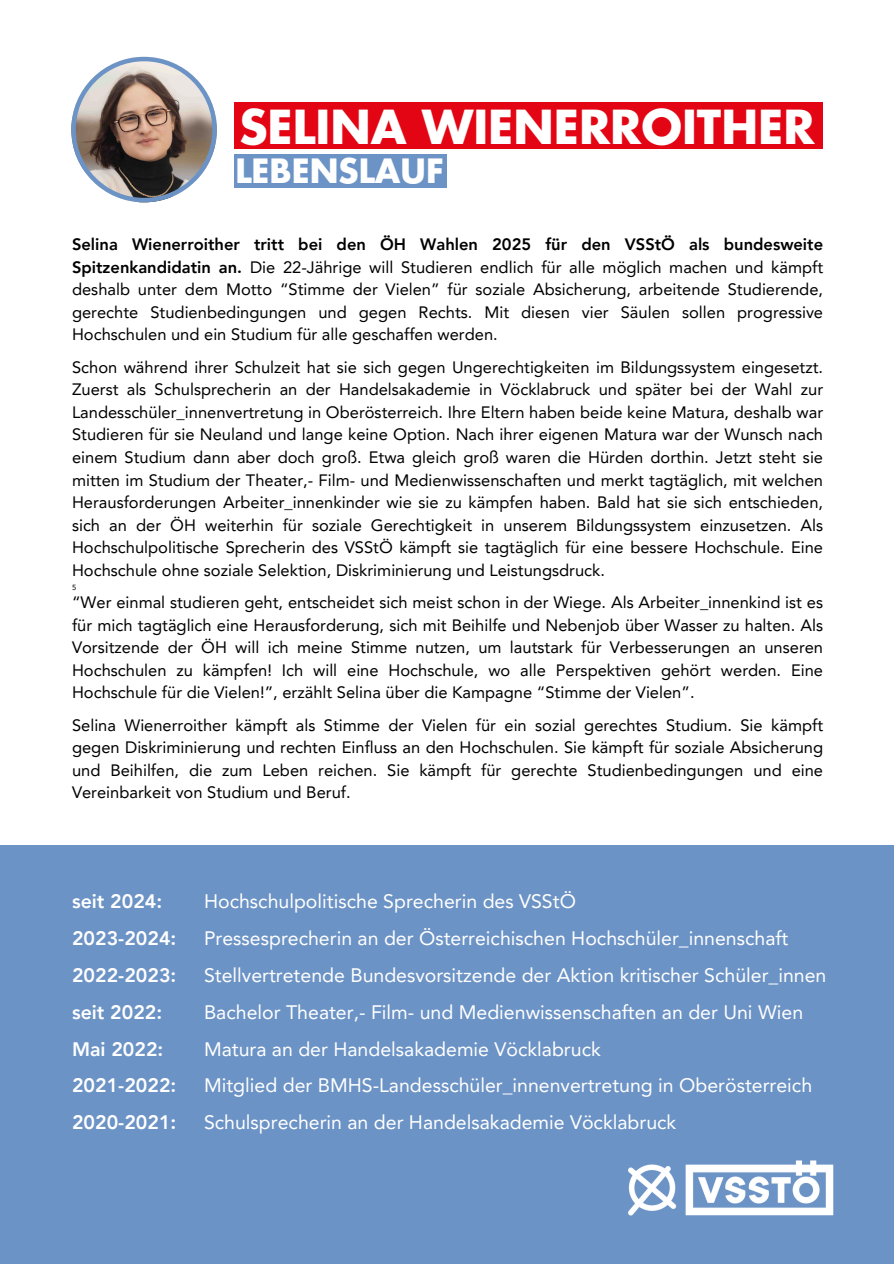
<style>
.page{position:relative;width:894px;height:1264px;background:#fff}
.page>*{position:absolute;margin:0;border:0;box-sizing:border-box;transform-origin:0 0}
.t1{font:700 45.75px "Futura LT Pro";color:#fff}
.t2{font:700 32.7px "Futura LT Pro";color:#fff}
.t3{font:19.5px "Avenir LT Pro";color:#fff}
.t4{font:800 19.5px "Avenir LT Pro";color:#fff}
.t5{font:16.5px/22.5px "Avenir LT Pro";color:#000;text-align:justify}
.t6{font:7.5px "Avenir LT Pro";color:#000}
.s1{font-weight:800}
</style>
<div class="page">
<div style="left:0;top:844px;width:893px;height:419px;background:#6c93c5"></div>
<div style="left:234px;top:103px;width:588px;height:46px;background:#e30513"></div>
<svg style="left:71px;top:57px;width:145px;height:145px"></svg>
<div style="left:234px;top:154px;width:212px;height:33px;background:#6c93c5"></div>
<img style="left:628px;top:1160px;width:206px;height:56px">
<p class="t1" style="left:239px;top:106px;width:576px">SELINA WIENERROITHER</p>
<p class="t2" style="left:235px;top:156px;width:210px">LEBENSLAUF</p>
<p class="t5" style="left:72px;top:235px;width:752px"><span class="s1">Selina Wienerroither tritt bei den ÖH Wahlen 2025 für den VSStÖ als bundesweite Spitzenkandidatin an.</span> Die 22-Jährige will Studieren endlich für alle möglich machen und kämpft deshalb unter dem Motto “Stimme der Vielen” für soziale Absicherung, arbeitende Studierende, gerechte Studienbedingungen und gegen Rechts. Mit diesen vier Säulen sollen progressive Hochschulen und ein Studium für alle geschaffen werden.</p>
<h1 class="t5" style="left:72px;top:357px;width:752px">Schon während ihrer Schulzeit hat sie sich gegen Ungerechtigkeiten im Bildungssystem eingesetzt.<br>Zuerst als Schulsprecherin an der Handelsakademie in Vöcklabruck und später bei der Wahl zur Landesschüler_innenvertretung in Oberösterreich. Ihre Eltern haben beide keine Matura, deshalb war Studieren für sie Neuland und lange keine Option. Nach ihrer eigenen Matura war der Wunsch nach einem Studium dann aber doch groß. Etwa gleich groß waren die Hürden dorthin. Jetzt steht sie mitten im Studium der Theater,- Film- und Medienwissenschaften und merkt tagtäglich, mit welchen Herausforderungen Arbeiter_innenkinder wie sie zu kämpfen haben. Bald hat sie sich entschieden, sich an der ÖH weiterhin für soziale Gerechtigkeit in unserem Bildungssystem einzusetzen. Als Hochschulpolitische Sprecherin des VSStÖ kämpft sie tagtäglich für eine bessere Hochschule. Eine Hochschule ohne soziale Selektion, Diskriminierung und Leistungsdruck.</h1>
<h2 class="t6" style="left:72px;top:584px;width:6px">5</h2>
<p class="t5" style="left:72px;top:592px;width:752px">“Wer einmal studieren geht, entscheidet sich meist schon in der Wiege. Als Arbeiter_innenkind ist es für mich tagtäglich eine Herausforderung, sich mit Beihilfe und Nebenjob über Wasser zu halten. Als Vorsitzende der ÖH will ich meine Stimme nutzen, um lautstark für Verbesserungen an unseren Hochschulen zu kämpfen! Ich will eine Hochschule, wo alle Perspektiven gehört werden. Eine Hochschule für die Vielen!”, erzählt Selina über die Kampagne “Stimme der Vielen”.</p>
<p class="t5" style="left:72px;top:715px;width:752px">Selina Wienerroither kämpft als Stimme der Vielen für ein sozial gerechtes Studium. Sie kämpft gegen Diskriminierung und rechten Einfluss an den Hochschulen. Sie kämpft für soziale Absicherung und Beihilfen, die zum Leben reichen. Sie kämpft für gerechte Studienbedingungen und eine Vereinbarkeit von Studium und Beruf.</p>
<h4 class="t4" style="left:72px;top:893px;width:92px">seit 2024:</h4>
<h4 class="t4" style="left:72px;top:930px;width:106px">2023-2024:</h4>
<h4 class="t4" style="left:72px;top:967px;width:106px">2022-2023:</h4>
<h4 class="t4" style="left:72px;top:1003px;width:92px">seit 2022:</h4>
<h4 class="t4" style="left:72px;top:1040px;width:93px">Mai 2022:</h4>
<h4 class="t4" style="left:72px;top:1077px;width:106px">2021-2022:</h4>
<h4 class="t4" style="left:72px;top:1114px;width:106px">2020-2021:</h4>
<h3 class="t3" style="left:204px;top:893px;width:373px">Hochschulpolitische Sprecherin des VSStÖ</h3>
<h3 class="t3" style="left:204px;top:930px;width:585px">Pressesprecherin an der Österreichischen Hochschüler_innenschaft</h3>
<h3 class="t3" style="left:204px;top:967px;width:623px">Stellvertretende Bundesvorsitzende der Aktion kritischer Schüler_innen</h3>
<h3 class="t3" style="left:204px;top:1003px;width:600px">Bachelor Theater,- Film- und Medienwissenschaften an der Uni Wien</h3>
<h3 class="t3" style="left:204px;top:1040px;width:398px">Matura an der Handelsakademie Vöcklabruck</h3>
<h3 class="t3" style="left:204px;top:1077px;width:609px">Mitglied der BMHS-Landesschüler_innenvertretung in Oberösterreich</h3>
<h3 class="t3" style="left:204px;top:1114px;width:473px">Schulsprecherin an der Handelsakademie Vöcklabruck</h3>
</div>
